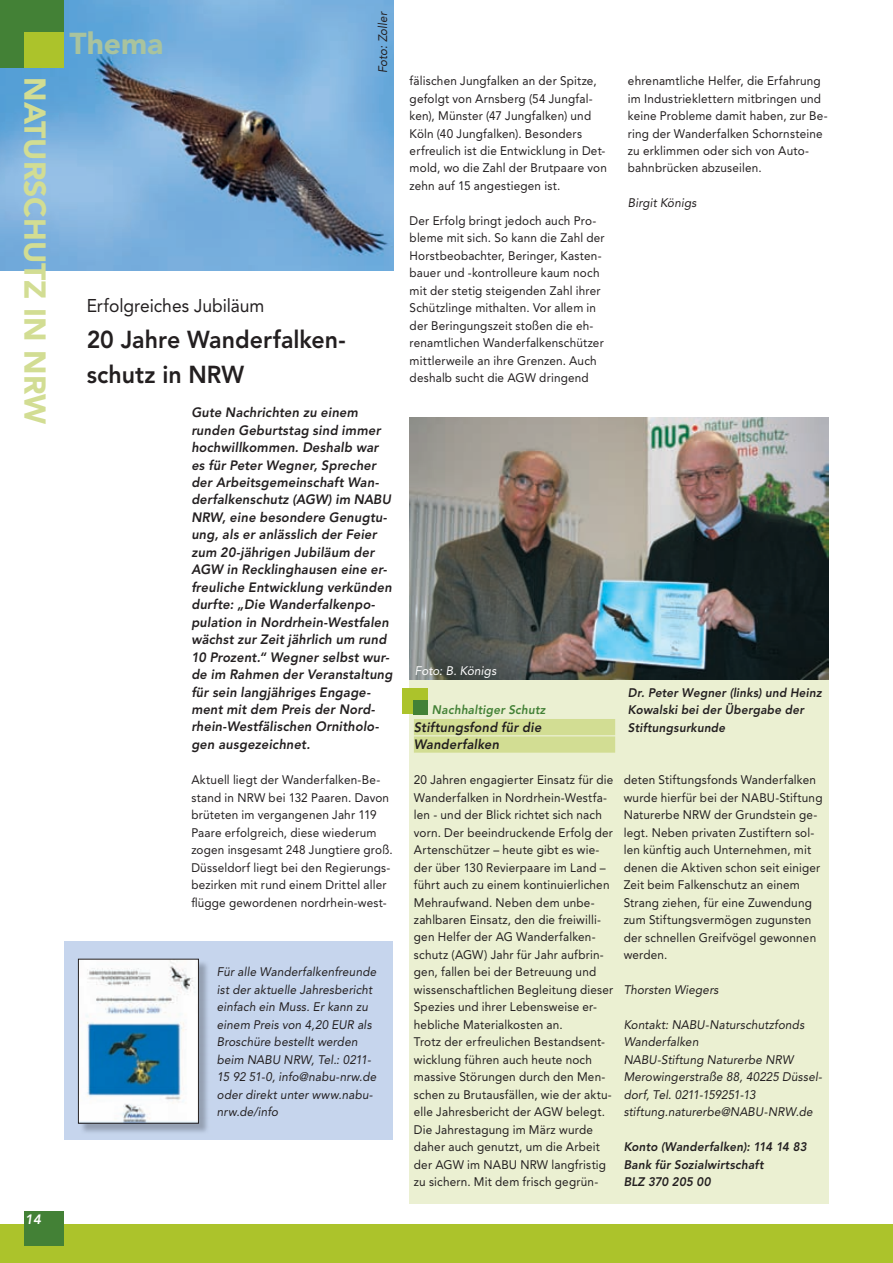
<style>
.page{position:relative;width:893px;height:1263px;background:#fff}
.page>*{position:absolute;margin:0;border:0;box-sizing:border-box;transform-origin:0 0}
.t1{font:900 30px "Avenir";color:#d2dd93}
.t2{font:900 30px "Avenir";color:#a9c39e}
.t3{font:800 24.3px/35.2px "Avenir";color:#231f20;scale:.95 1}
.t4{font:18.3px "Avenir";letter-spacing:-.005em;color:#231f20;scale:.95 1}
.t5{font:italic 800 13.5px/17.4px "Avenir";letter-spacing:.015em;color:#231f20;scale:.95 1}
.t6{font:italic 800 13.5px "Avenir";color:#fff}
.t7{font:12.3px/17.4px "Avenir";letter-spacing:.015em;color:#231f20;scale:.95 1}
.t8{font:italic 12.3px/17.4px "Avenir";letter-spacing:.015em;color:#231f20;scale:.95 1}
.t9{font:italic 800 12.3px/17.4px "Avenir";letter-spacing:.02em;color:#231f20;scale:.95 1}
.t10{font:italic 800 12.3px "Avenir";letter-spacing:.02em;color:#438136;scale:.95 1}
.t11{font:italic 12.3px "Avenir";letter-spacing:.01em;color:#fff;scale:.95 1}
</style>
<div class="page">
<div style="left:64px;top:941px;width:329px;height:199px;background:#c6d5ed"></div>
<div style="left:410px;top:435px;width:419px;height:769px;background:#ebf0d2"></div>
<img style="left:0;top:0;width:394px;height:271px">
<div style="left:0;top:0;width:64px;height:68px;background:#438136"></div>
<div style="left:24px;top:33px;width:40px;height:35px;background:#acc32b"></div>
<div style="left:0;top:1225px;width:893px;height:38px;background:#acc32b"></div>
<div style="left:24px;top:1212px;width:40px;height:34px;background:#438136"></div>
<img style="left:410px;top:417px;width:418px;height:262px">
<div style="left:402px;top:688px;width:26px;height:26px;background:#acc32b"></div>
<div style="left:414px;top:700px;width:14px;height:14px;background:#438136"></div>
<div style="left:414px;top:719px;width:201px;height:16px;background:#d2dd93"></div>
<div style="left:414px;top:736px;width:201px;height:17px;background:#d2dd93"></div>
<img style="left:80px;top:962px;width:128px;height:170px">
<img style="left:80px;top:961px;width:117px;height:160px">
<div style="left:78px;top:959px;width:121px;height:164px;border:1px solid #231f20"></div>
<h1 class="t1" style="left:53px;top:77px;width:348px;rotate:90deg">Naturschutz IN NrW</h1>
<p class="t6" style="left:25px;top:1211px;width:17px">14</p>
<h1 class="t2" style="left:69px;top:25px;width:95px">thema</h1>
<h3 class="t4" style="left:87px;top:295px;width:188px">Erfolgreiches Jubiläum</h3>
<h2 class="t3" style="left:87px;top:321px;width:274px">20 Jahre Wanderfalken&shy;schutz in NRW</h2>
<p class="t8" style="left:374px;top:73px;width:67px;rotate:-90deg">Foto: Zoller</p>
<p class="t7" style="left:410px;top:72px;width:209px">fälischen Jungfalken an der Spitze, gefolgt von Arnsberg (54 Jungfal&shy;ken), Münster (47 Jungfalken) und Köln (40 Jungfalken). Besonders erfreulich ist die Entwicklung in Det&shy;mold, wo die Zahl der Brutpaare von zehn auf 15 angestiegen ist.</p>
<p class="t7" style="left:410px;top:212px;width:207px">Der Erfolg bringt jedoch auch Pro&shy;bleme mit sich. So kann die Zahl der Horstbeobachter, Beringer, Kasten&shy;bauer und -kontrolleure kaum noch mit der stetig steigenden Zahl ihrer Schützlinge mithalten. Vor allem in der Beringungszeit stoßen die eh&shy;renamtlichen Wanderfalkenschützer mittlerweile an ihre Grenzen. Auch deshalb sucht die AGW dringend</p>
<p class="t5" style="left:191px;top:404px;width:213px">Gute Nachrichten zu einem runden Geburtstag sind immer hochwillkommen. Deshalb war es für Peter Wegner, Sprecher der Arbeitsgemeinschaft Wan&shy;derfalkenschutz (AGW) im NABU<br>NRW, eine besondere Genugtu&shy;ung, als er anlässlich der Feier zum 20-jährigen Jubiläum der<br>AGW in Recklinghausen eine er&shy;freuliche Entwicklung verkünden durfte: „Die Wanderfalkenpo&shy;pulation in Nordrhein-Westfalen wächst zur Zeit jährlich um rund<br>10 Prozent.“ Wegner selbst wur&shy;de im Rahmen der Veranstaltung für sein langjähriges Engage&shy;ment mit dem Preis der Nord&shy;rhein-Westfälischen Ornitholo&shy;gen ausgezeichnet.</p>
<p class="t7" style="left:191px;top:771px;width:213px">Aktuell liegt der Wanderfalken-Be&shy;stand in NRW bei 132 Paaren. Davon brüteten im vergangenen Jahr 119<br>Paare erfolgreich, diese wiederum zogen insgesamt 248 Jungtiere groß.<br>Düsseldorf liegt bei den Regierungs&shy;bezirken mit rund einem Drittel aller flügge gewordenen nordrhein-west-</p>
<p class="t7" style="left:414px;top:771px;width:211px">20 Jahren engagierter Einsatz für die Wanderfalken in Nordrhein-Westfa&shy;len - und der Blick richtet sich nach vorn. Der beeindruckende Erfolg der Artenschützer – heute gibt es wie&shy;der über 130 Revierpaare im Land – führt auch zu einem kontinuierlichen Mehraufwand. Neben dem unbe&shy;zahlbaren Einsatz, den die freiwilli&shy;gen Helfer der AG Wanderfalken&shy;schutz (AGW) Jahr für Jahr aufbrin&shy;gen, fallen bei der Betreuung und wissenschaftlichen Begleitung dieser Spezies und ihrer Lebensweise er&shy;hebliche Materialkosten an.<br>Trotz der erfreulichen Bestandsent&shy;wicklung führen auch heute noch massive Störungen durch den Men&shy;schen zu Brutausfällen, wie der aktu&shy;elle Jahresbericht der AGW belegt.<br>Die Jahrestagung im März wurde daher auch genutzt, um die Arbeit der AGW im NABU NRW langfristig zu sichern. Mit dem frisch gegrün-</p>
<p class="t11" style="left:415px;top:663px;width:87px">Foto: B. Königs</p>
<p class="t10" style="left:432px;top:703px;width:121px">Nachhaltiger Schutz</p>
<p class="t5" style="left:414px;top:718px;width:136px">Stiftungsfond für die<br>Wanderfalken</p>
<p class="t8" style="left:217px;top:963px;width:169px">Für alle Wanderfalkenfreunde ist der aktuelle Jahresbericht einfach ein Muss. Er kann zu einem Preis von 4,20 EUR als<br>Broschüre bestellt werden beim NABU NRW, Tel.: 0211-<br>15 92 51-0, info@nabu-nrw.de oder direkt unter www.nabu&shy;nrw.de/info</p>
<p class="t7" style="left:628px;top:72px;width:212px">ehrenamtliche Helfer, die Erfahrung im Industrieklettern mitbringen und keine Probleme damit haben, zur Be&shy;ring der Wanderfalken Schornsteine zu erklimmen oder sich von Auto&shy;bahnbrücken abzuseilen.</p>
<p class="t8" style="left:628px;top:194px;width:74px">Birgit Königs</p>
<p class="t9" style="left:628px;top:684px;width:206px">Dr. Peter Wegner (links) und Heinz<br>Kowalski bei der Übergabe der<br>Stiftungsurkunde</p>
<p class="t7" style="left:624px;top:771px;width:211px">deten Stiftungsfonds Wanderfalken wurde hierfür bei der NABU-Stiftung<br>Naturerbe NRW der Grundstein ge&shy;legt. Neben privaten Zustiftern sol&shy;len künftig auch Unternehmen, mit denen die Aktiven schon seit einiger<br>Zeit beim Falkenschutz an einem<br>Strang ziehen, für eine Zuwendung zum Stiftungsvermögen zugunsten der schnellen Greifvögel gewonnen werden.</p>
<p class="t8" style="left:624px;top:981px;width:101px">Thorsten Wiegers</p>
<p class="t8" style="left:624px;top:1016px;width:210px">Kontakt: NABU-Naturschutzfonds<br>Wanderfalken<br>NABU-Stiftung Naturerbe NRW<br>Merowingerstraße 88, 40225 Düssel&shy;dorf, Tel. 0211-159251-13 stiftung.naturerbe@NABU-NRW.de</p>
<p class="t9" style="left:624px;top:1138px;width:194px">Konto (Wanderfalken): 114 14 83<br>Bank für Sozialwirtschaft<br>BLZ 370 205 00</p>
</div>
